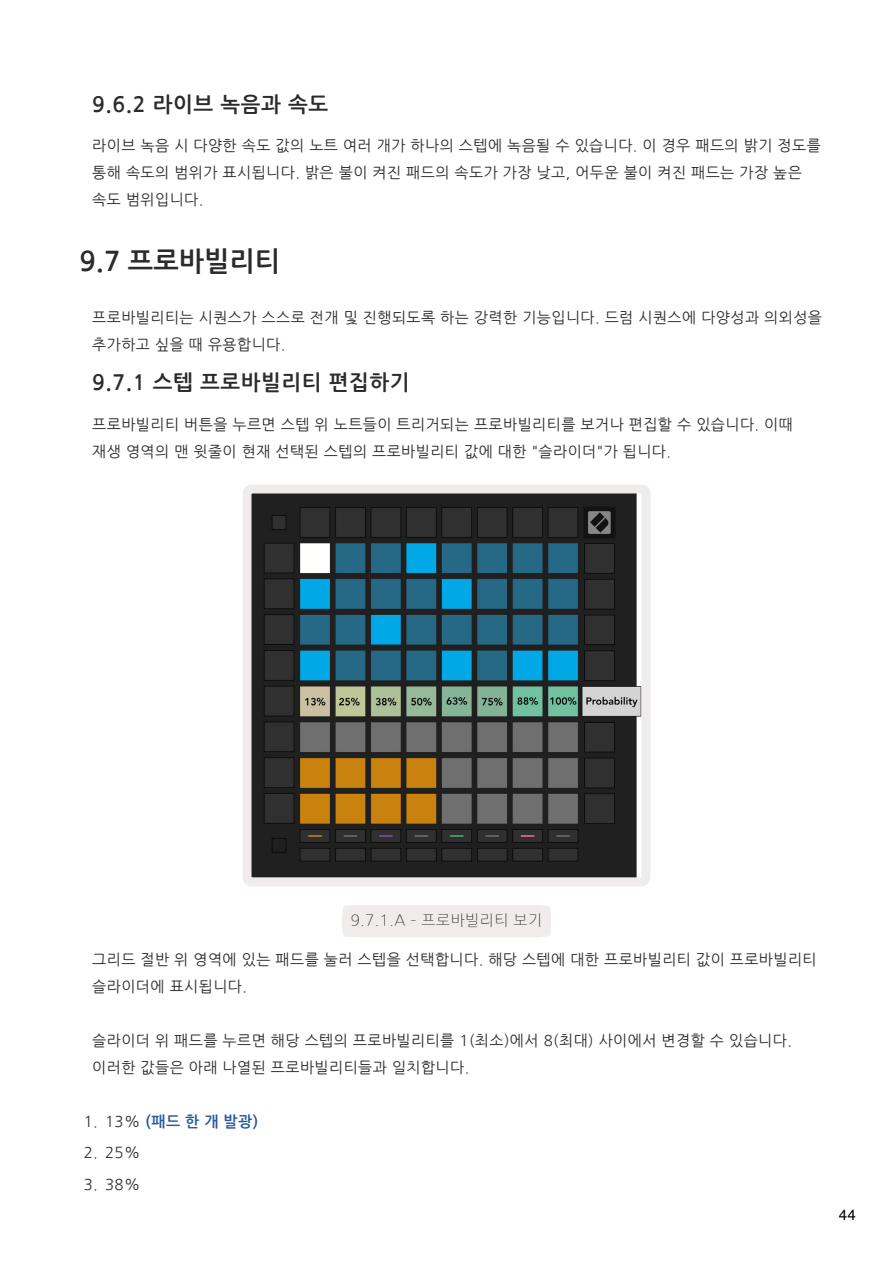
<style>
.page{position:relative;width:893px;height:1263px;background:#fff}
.page>*{position:absolute;margin:0;border:0;box-sizing:border-box;transform-origin:0 0}
.t1{font:700 27px "Nanum Gothic";color:#2b2b2b}
.t2{font:700 21px "Nanum Gothic";letter-spacing:.03em;color:#2b2b2b}
.t3{font:15px/27px "Nanum Gothic";letter-spacing:.03em;color:#2b2b2b}
.t4{font:300 15px "Nanum Gothic";letter-spacing:.03em;color:#2b2b2b}
.t5{font:700 15px "Nanum Gothic";color:#275b9b}
.t6{font:15px "Helvetica";color:#000}
.s1{font-weight:400;color:#2b2b2b}
</style>
<div class="page">
<div style="left:342px;top:905px;width:209px;height:32px;border:18px solid #f0eceb;border-radius:4px"></div>
<img style="left:252px;top:494px;width:388px;height:382px">
<div style="left:242px;top:484px;width:408px;height:402px;border:9px solid #f0eceb;border-radius:4px"></div>
<h2 class="t2" style="left:92px;top:94px;width:237px">9.6.2 라이브 녹음과 속도</h2>
<p class="t3" style="left:92px;top:133px;width:730px">라이브 녹음 시 다양한 속도 값의 노트 여러 개가 하나의 스텝에 녹음될 수 있습니다. 이 경우 패드의 밝기 정도를 통해 속도의 범위가 표시됩니다. 밝은 불이 켜진 패드의 속도가 가장 낮고, 어두운 불이 켜진 패드는 가장 높은 속도 범위입니다.</p>
<h1 class="t1" style="left:80px;top:247px;width:202px">9.7 프로바빌리티</h1>
<p class="t3" style="left:92px;top:305px;width:731px">프로바빌리티는 시퀀스가 스스로 전개 및 진행되도록 하는 강력한 기능입니다. 드럼 시퀀스에 다양성과 의외성을 추가하고 싶을 때 유용합니다.</p>
<h2 class="t2" style="left:92px;top:372px;width:319px">9.7.1 스텝 프로바빌리티 편집하기</h2>
<p class="t3" style="left:92px;top:411px;width:702px">프로바빌리티 버튼을 누르면 스텝 위 노트들이 트리거되는 프로바빌리티를 보거나 편집할 수 있습니다. 이때 재생 영역의 맨 윗줄이 현재 선택된 스텝의 프로바빌리티 값에 대한 "슬라이더"가 됩니다.</p>
<p class="t4" style="left:351px;top:913px;width:193px">9.7.1.A – 프로바빌리티 보기</p>
<p class="t3" style="left:92px;top:947px;width:726px">그리드 절반 위 영역에 있는 패드를 눌러 스텝을 선택합니다. 해당 스텝에 대한 프로바빌리티 값이 프로바빌리티 슬라이더에 표시됩니다.</p>
<p class="t3" style="left:92px;top:1028px;width:701px">슬라이더 위 패드를 누르면 해당 스텝의 프로바빌리티를 1(최소)에서 8(최대) 사이에서 변경할 수 있습니다. 이러한 값들은 아래 나열된 프로바빌리티들과 일치합니다.</p>
<p class="t5" style="left:84px;top:1114px;width:176px"><span class="s1">1. 13%</span> (패드 한 개 발광)</p>
<p class="t3" style="left:84px;top:1140px;width:58px">2. 25%</p>
<p class="t3" style="left:84px;top:1171px;width:58px">3. 38%</p>
<p class="t6" style="left:839px;top:1203px;width:18px">44</p>
</div>
